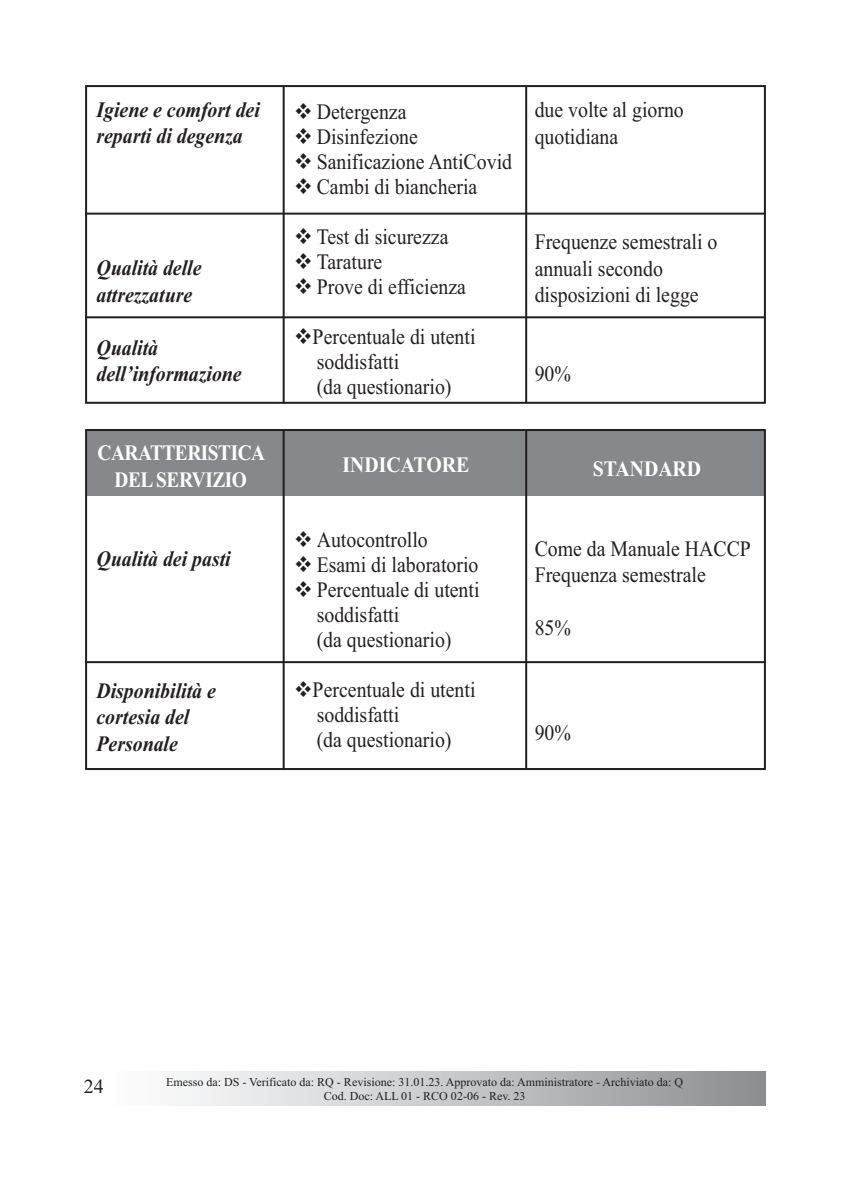
<style>
.page{position:relative;width:851px;height:1191px;background:#fff}
.page>*{position:absolute;margin:0;border:0;box-sizing:border-box;transform-origin:0 0}
.t1{font:22px/25px "Times New Roman";color:#231f20;scale:.9 1}
.t2{font:italic 700 22px/26.4px "Times New Roman";color:#231f20;scale:.9 1}
.t3{font:700 22px/26.4px "Times New Roman";letter-spacing:-.025em;color:#fff;text-align:center;scale:.88 1}
.t4{font:700 22px "Times New Roman";color:#fff;scale:.9 1}
.t5{font:20px "Times New Roman";color:#231f20}
.t6{font:12px/14.4px "Times New Roman";color:#231f20;text-align:center}
</style>
<div class="page">
<div style="left:85px;top:1072px;width:680px;height:34px;background:linear-gradient(to right,#fff,#8f9195)"></div>
<div style="left:85px;top:85px;width:680px;height:319px;border:2px solid #231f20"></div>
<hr style="left:282px;top:87px;width:2px;height:316px;background:#231f20">
<hr style="left:525px;top:87px;width:2px;height:316px;background:#231f20">
<div style="left:86px;top:429px;width:678px;height:66px;background:#86888b"></div>
<div style="left:85px;top:429px;width:680px;height:341px;border:2px solid #231f20"></div>
<hr style="left:282px;top:430px;width:2px;height:339px;background:#231f20">
<hr style="left:525px;top:430px;width:2px;height:339px;background:#231f20">
<hr style="left:85px;top:213px;width:680px;height:2px;background:#231f20">
<hr style="left:85px;top:316px;width:680px;height:2px;background:#231f20">
<hr style="left:85px;top:661px;width:680px;height:2px;background:#231f20">
<p class="t2" style="left:96px;top:96px;width:183px">Igiene e comfort dei reparti di degenza</p>
<p class="t2" style="left:96px;top:255px;width:118px">Qualità delle attrezzature</p>
<p class="t2" style="left:96px;top:334px;width:163px">Qualità dell’informazione</p>
<p class="t3" style="left:97px;top:439px;width:192px">CARATTERISTICA<br>DEL SERVIZIO</p>
<p class="t2" style="left:96px;top:545px;width:151px">Qualità dei pasti</p>
<p class="t2" style="left:96px;top:677px;width:134px">Disponibilità e cortesia del<br>Personale</p>
<p class="t1" style="left:294px;top:99px;width:126px">❖ Detergenza</p>
<p class="t1" style="left:294px;top:124px;width:139px">❖ Disinfezione</p>
<p class="t1" style="left:294px;top:149px;width:244px">❖ Sanificazione AntiCovid</p>
<p class="t1" style="left:294px;top:174px;width:205px">❖ Cambi di biancheria</p>
<p class="t1" style="left:294px;top:224px;width:173px">❖ Test di sicurezza</p>
<p class="t1" style="left:294px;top:249px;width:100px">❖ Tarature</p>
<p class="t1" style="left:294px;top:274px;width:192px">❖ Prove di efficienza</p>
<p class="t1" style="left:316px;top:324px;width:178px;text-indent:-23px">❖Percentuale di utenti soddisfatti<br>(da questionario)</p>
<p class="t1" style="left:534px;top:97px;width:167px;line-height:26.4px">due volte al giorno quotidiana</p>
<p class="t1" style="left:534px;top:229px;width:204px;line-height:26.4px">Frequenze semestrali o annuali secondo disposizioni di legge</p>
<p class="t1" style="left:534px;top:361px;width:42px">90%</p>
<p class="t4" style="left:342px;top:452px;width:142px">INDICATORE</p>
<p class="t1" style="left:294px;top:527px;width:150px">❖ Autocontrollo</p>
<p class="t1" style="left:294px;top:552px;width:206px">❖ Esami di laboratorio</p>
<p class="t1" style="left:316px;top:577px;width:182px;text-indent:-23px">❖ Percentuale di utenti soddisfatti<br>(da questionario)</p>
<p class="t1" style="left:316px;top:677px;width:178px;text-indent:-23px">❖Percentuale di utenti soddisfatti<br>(da questionario)</p>
<p class="t4" style="left:592px;top:456px;width:122px">STANDARD</p>
<p class="t1" style="left:534px;top:535px;width:242px;line-height:26.4px">Come da Manuale HACCP<br>Frequenza semestrale</p>
<p class="t1" style="left:534px;top:615px;width:42px">85%</p>
<p class="t1" style="left:534px;top:720px;width:42px">90%</p>
<p class="t5" style="left:84px;top:1075px;width:21px">24</p>
<p class="t6" style="left:166px;top:1074px;width:518px">Emesso da: DS - Verificato da: RQ - Revisione: 31.01.23. Approvato da: Amministratore - Archiviato da: Q<br>Cod. Doc: ALL 01 - RCO 02-06 - Rev. 23</p>
</div>
